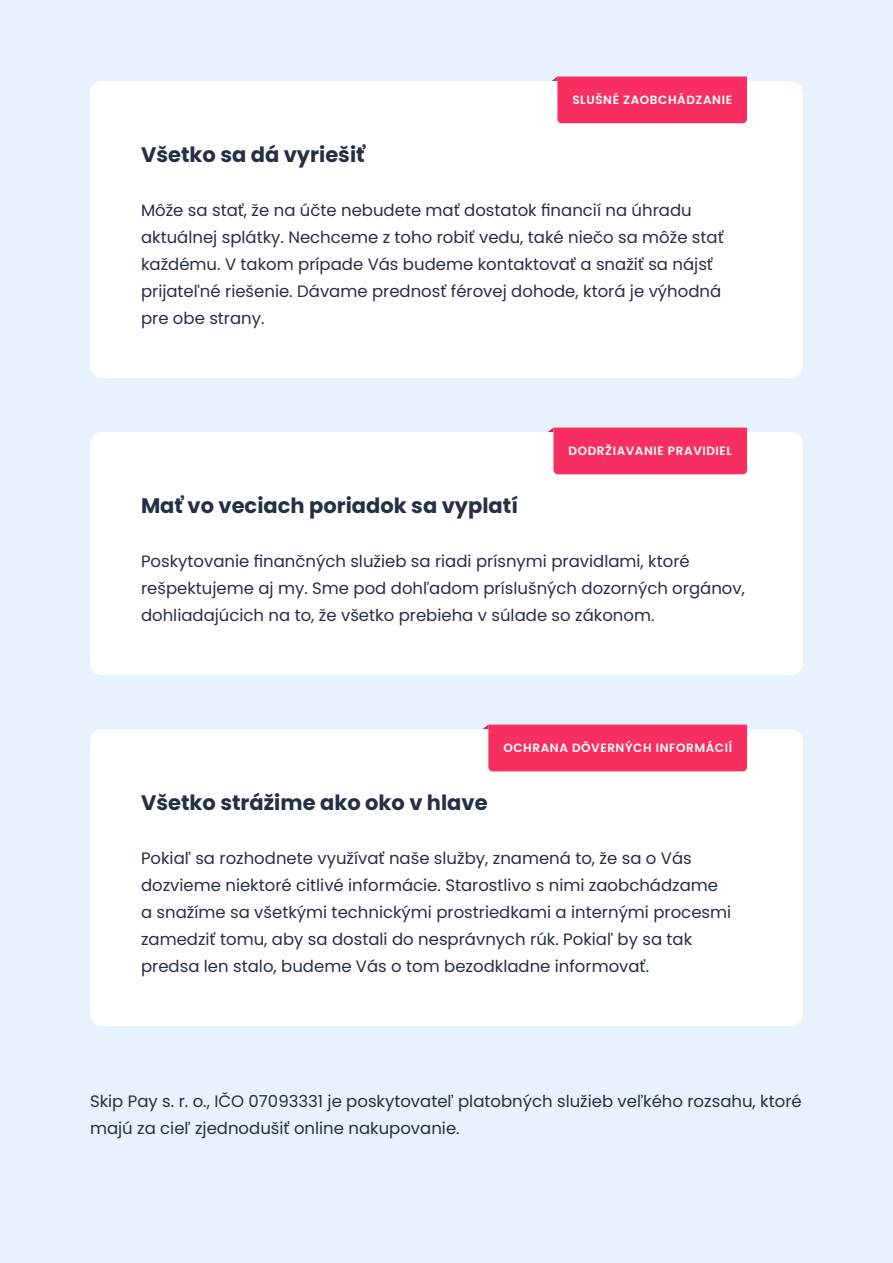
<style>
.page{position:relative;width:893px;height:1263px;background:#e8f2fd}
.page>*{position:absolute;margin:0;border:0;box-sizing:border-box;transform-origin:0 0}
.nadpis{font:700 21px "Poppins";color:#253044}
.odstavec{font:16.5px/27px "Poppins";color:#253044}
.stitek{font:600 12px "Poppins";letter-spacing:.05em;color:#fff}
</style>
<div class="page">
<div style="left:90px;top:81px;width:713px;height:297px;background:#fff;border-radius:12px"></div>
<div style="left:90px;top:432px;width:713px;height:243px;background:#fff;border-radius:12px"></div>
<div style="left:90px;top:729px;width:713px;height:297px;background:#fff;border-radius:12px"></div>
<div style="left:551px;top:77px;width:196px;height:46px;background:#f62f60"></div>
<div style="left:547px;top:428px;width:200px;height:46px;background:#f62f60"></div>
<div style="left:482px;top:725px;width:265px;height:46px;background:#f62f60"></div>
<p class="stitek" style="left:572px;top:93px;width:161px">SLUŠNÉ ZAOBCHÁDZANIE</p>
<p class="nadpis" style="left:141px;top:142px;width:225px">Všetko sa dá vyriešiť</p>
<p class="odstavec" style="left:141px;top:197px;width:584px">Môže sa stať, že na účte nebudete mať dostatok financií na úhradu aktuálnej splátky. Nechceme z toho robiť vedu, také niečo sa môže stať každému. V takom prípade Vás budeme kontaktovať a snažiť sa nájsť prijateľné riešenie. Dávame prednosť férovej dohode, ktorá je výhodná pre obe strany.</p>
<p class="stitek" style="left:568px;top:444px;width:165px">DODRŽIAVANIE PRAVIDIEL</p>
<p class="nadpis" style="left:141px;top:493px;width:379px">Mať vo veciach poriadok sa vyplatí</p>
<p class="odstavec" style="left:141px;top:548px;width:605px">Poskytovanie finančných služieb sa riadi prísnymi pravidlami, ktoré rešpektujeme aj my. Sme pod dohľadom príslušných dozorných orgánov, dohliadajúcich na to, že všetko prebieha v súlade so zákonom.</p>
<p class="nadpis" style="left:141px;top:790px;width:348px">Všetko strážime ako oko v hlave</p>
<p class="stitek" style="left:503px;top:741px;width:230px">OCHRANA DÔVERNÝCH INFORMÁCIÍ</p>
<p class="odstavec" style="left:141px;top:845px;width:592px">Pokiaľ sa rozhodnete využívať naše služby, znamená to, že sa o Vás dozvieme niektoré citlivé informácie. Starostlivo s nimi zaobchádzame a snažíme sa všetkými technickými prostriedkami a internými procesmi zamedziť tomu, aby sa dostali do nesprávnych rúk. Pokiaľ by sa tak predsa len stalo, budeme Vás o tom bezodkladne informovať.</p>
<p class="odstavec" style="left:90px;top:1088px;width:713px">Skip Pay s. r. o., IČO 07093331 je poskytovateľ platobných služieb veľkého rozsahu, ktoré majú za cieľ zjednodušiť online nakupovanie.</p>
</div>
